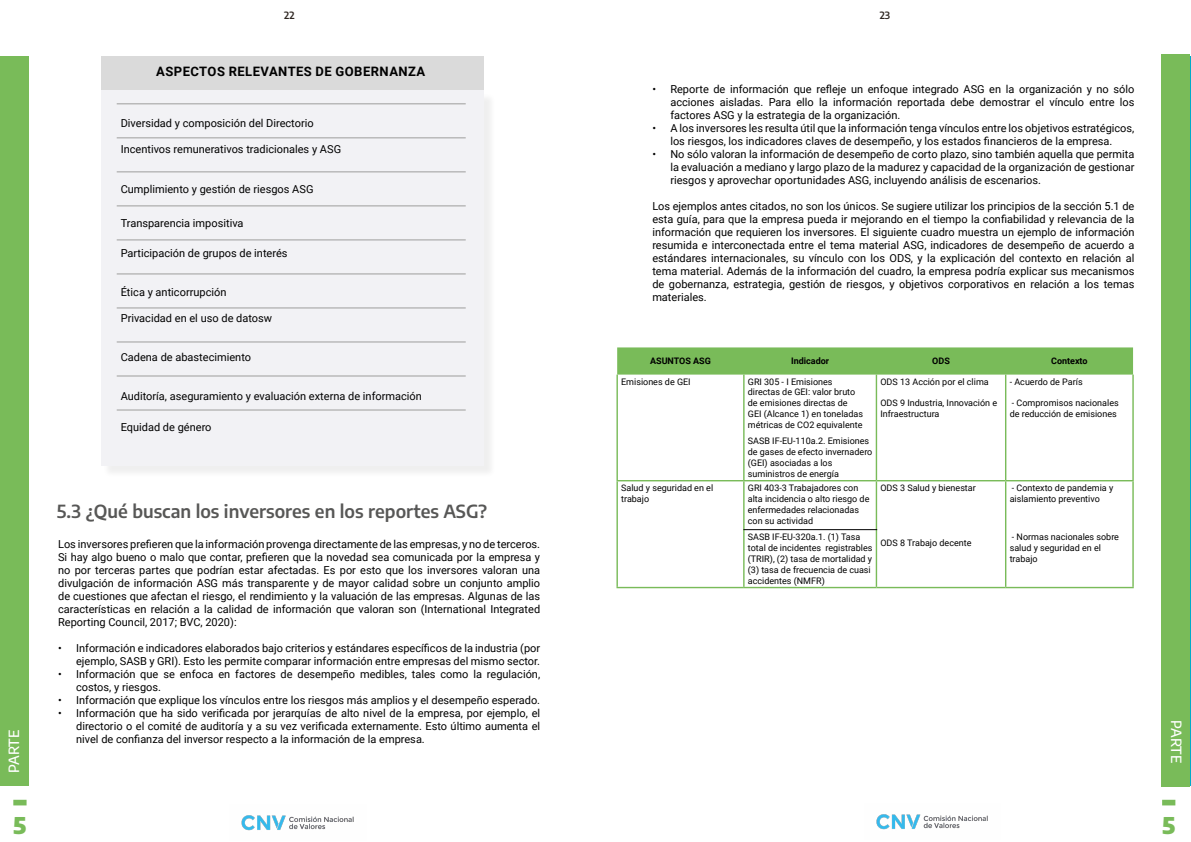
<style>
.page{position:relative;width:1191px;height:842px;background:#fff}
.page>*{position:absolute;margin:0;border:0;box-sizing:border-box;transform-origin:0 0}
.t1{font:900 23px "Encode Sans";color:#79bb59}
.t2{font:600 18px "Encode Sans";color:#575756}
.t3{font:500 14px "Encode Sans";letter-spacing:-.03em;color:#fff}
.t4{font:700 13px "Roboto";letter-spacing:.035em;color:#000}
.t5{font:11px/13px "Roboto";color:#000;text-align:justify}
.t6{font:600 10px "Encode Sans";color:#2f2722}
.t7{font:9px/10.8px "Roboto";color:#000}
.t8{font:700 9px "Roboto";color:#000}
</style>
<div class="page">
<img style="left:241px;top:815px;width:113px;height:16px">
<img style="left:876px;top:814px;width:112px;height:16px">
<svg style="left:617px;top:347px;width:516px;height:28px;background:#7dbd5e"></svg>
<hr style="left:616px;top:375px;width:2px;height:105px;background:#79bb59">
<hr style="left:743px;top:375px;width:1px;height:105px;background:#79bb59">
<hr style="left:875px;top:375px;width:2px;height:105px;background:#79bb59">
<hr style="left:1005px;top:375px;width:1px;height:105px;background:#79bb59">
<hr style="left:1132px;top:375px;width:1px;height:105px;background:#79bb59">
<hr style="left:616px;top:480px;width:128px;height:1px;background:#79bb59">
<hr style="left:616px;top:481px;width:2px;height:106px;background:#79bb59">
<hr style="left:744px;top:480px;width:132px;height:1px;background:#79bb59">
<hr style="left:743px;top:481px;width:1px;height:106px;background:#79bb59">
<hr style="left:876px;top:480px;width:129px;height:1px;background:#79bb59">
<hr style="left:875px;top:481px;width:2px;height:106px;background:#79bb59">
<hr style="left:1005px;top:480px;width:128px;height:1px;background:#79bb59">
<hr style="left:1005px;top:481px;width:1px;height:106px;background:#79bb59">
<hr style="left:1132px;top:481px;width:1px;height:106px;background:#79bb59">
<hr style="left:616px;top:587px;width:128px;height:1px;background:#79bb59">
<hr style="left:744px;top:587px;width:132px;height:1px;background:#79bb59">
<hr style="left:876px;top:587px;width:129px;height:1px;background:#79bb59">
<hr style="left:1005px;top:587px;width:128px;height:1px;background:#79bb59">
<hr style="left:743px;top:529px;width:134px;height:1px;background:#000">
<div style="left:103px;top:92px;width:393px;height:386px;background:#f3f3f3"></div>
<div style="left:101px;top:90px;width:383px;height:375px;background:#f2f2f5"></div>
<hr style="left:117px;top:103px;width:349px;height:1px;background:#9d9d9c">
<hr style="left:117px;top:137px;width:349px;height:1px;background:#9d9d9c">
<hr style="left:117px;top:171px;width:349px;height:1px;background:#9d9d9c">
<hr style="left:117px;top:205px;width:349px;height:1px;background:#9d9d9c">
<hr style="left:117px;top:239px;width:349px;height:1px;background:#9d9d9c">
<hr style="left:117px;top:273px;width:349px;height:1px;background:#9d9d9c">
<hr style="left:117px;top:307px;width:349px;height:1px;background:#9d9d9c">
<hr style="left:117px;top:341px;width:349px;height:1px;background:#9d9d9c">
<hr style="left:117px;top:375px;width:349px;height:1px;background:#9d9d9c">
<hr style="left:117px;top:409px;width:349px;height:1px;background:#9d9d9c">
<div style="left:101px;top:57px;width:382px;height:33px;background:#dadada"></div>
<div style="left:0;top:57px;width:29px;height:729px;background:#79bb59"></div>
<div style="left:13px;top:800px;width:14px;height:5px;background:#79bb59"></div>
<div style="left:1162px;top:800px;width:13px;height:5px;background:#79bb59"></div>
<div style="left:1161px;top:54px;width:29px;height:733px;background:#79bb59"></div>
<p class="t6" style="left:284px;top:9px;width:12px">22</p>
<p class="t6" style="left:879px;top:9px;width:12px">23</p>
<p class="t4" style="left:156px;top:63px;width:271px">ASPECTOS RELEVANTES DE GOBERNANZA</p>
<p class="t5" style="left:121px;top:116px;width:194px">Diversidad y composición del Directorio</p>
<p class="t5" style="left:121px;top:142px;width:222px">Incentivos remunerativos tradicionales y ASG</p>
<p class="t5" style="left:121px;top:182px;width:194px">Cumplimiento y gestión de riesgos ASG</p>
<p class="t5" style="left:121px;top:216px;width:124px">Transparencia impositiva</p>
<p class="t5" style="left:121px;top:246px;width:168px">Participación de grupos de interés</p>
<p class="t5" style="left:121px;top:285px;width:107px">Ética y anticorrupción</p>
<p class="t5" style="left:121px;top:311px;width:153px">Privacidad en el uso de datosw</p>
<p class="t5" style="left:121px;top:350px;width:132px">Cadena de abastecimiento</p>
<p class="t5" style="left:121px;top:389px;width:303px">Auditoría, aseguramiento y evaluación externa de información</p>
<p class="t5" style="left:121px;top:420px;width:92px">Equidad de género</p>
<p class="t5" style="left:670px;top:82px;width:465px;text-indent:-18px">• Reporte de información que refleje un enfoque integrado ASG en la organización y no sólo acciones aisladas. Para ello la información reportada debe demostrar el vínculo entre los factores ASG y la estrategia de la organización.</p>
<p class="t5" style="left:652px;top:121px;width:483px;text-align:center">• A los inversores les resulta útil que la información tenga vínculos entre los objetivos estratégicos, los riesgos, los indicadores claves de desempeño, y los estados financieros de la empresa.</p>
<p class="t5" style="left:670px;top:147px;width:465px;text-indent:-18px">• No sólo valoran la información de desempeño de corto plazo, sino también aquella que permita la evaluación a mediano y largo plazo de la madurez y capacidad de la organización de gestionar riesgos y aprovechar oportunidades ASG, incluyendo análisis de escenarios.</p>
<p class="t5" style="left:652px;top:199px;width:483px">Los ejemplos antes citados, no son los únicos. Se sugiere utilizar los principios de la sección 5.1 de esta guía, para que la empresa pueda ir mejorando en el tiempo la confiabilidad y relevancia de la información que requieren los inversores. El siguiente cuadro muestra un ejemplo de información resumida e interconectada entre el tema material ASG, indicadores de desempeño de acuerdo a estándares internacionales, su vínculo con los ODS, y la explicación del contexto en relación al tema material. Además de la información del cuadro, la empresa podría explicar sus mecanismos de gobernanza, estrategia, gestión de riesgos, y objetivos corporativos en relación a los temas materiales.</p>
<p class="t8" style="left:650px;top:355px;width:62px">ASUNTOS ASG</p>
<p class="t8" style="left:791px;top:355px;width:40px">Indicador</p>
<p class="t8" style="left:932px;top:355px;width:19px">ODS</p>
<p class="t8" style="left:1051px;top:355px;width:38px">Contexto</p>
<p class="t7" style="left:621px;top:376px;width:71px">Emisiones de GEI</p>
<p class="t7" style="left:748px;top:376px;width:117px">GRI 305 - I Emisiones directas de GEI: valor bruto de emisiones directas de<br>GEI (Alcance 1) en toneladas métricas de CO2 equivalente</p>
<p class="t7" style="left:748px;top:435px;width:126px">SASB IF-EU-110a.2. Emisiones de gases de efecto invernadero (GEI) asociadas a los suministros de energía</p>
<p class="t7" style="left:880px;top:376px;width:110px">ODS 13 Acción por el clima</p>
<p class="t7" style="left:880px;top:397px;width:118px">ODS 9 Industria, Innovación e<br>Infraestructura</p>
<p class="t7" style="left:1009px;top:376px;width:74px">- Acuerdo de París</p>
<p class="t7" style="left:1009px;top:397px;width:111px">- Compromisos nacionales de reducción de emisiones</p>
<p class="t7" style="left:621px;top:482px;width:94px">Salud y seguridad en el trabajo</p>
<p class="t7" style="left:748px;top:482px;width:123px">GRI 403-3 Trabajadores con alta incidencia o alto riesgo de enfermedades relacionadas con su actividad</p>
<p class="t7" style="left:748px;top:531px;width:126px">SASB IF-EU-320a.1. (1) Tasa total de incidentes registrables (TRIR), (2) tasa de mortalidad y (3) tasa de frecuencia de cuasi accidentes (NMFR)</p>
<p class="t7" style="left:880px;top:482px;width:97px">ODS 3 Salud y bienestar</p>
<p class="t7" style="left:1009px;top:482px;width:105px">- Contexto de pandemia y aislamiento preventivo</p>
<p class="t7" style="left:1009px;top:531px;width:111px">- Normas nacionales sobre salud y seguridad en el trabajo</p>
<h2 class="t2" style="left:57px;top:499px;width:432px">5.3 ¿Qué buscan los inversores en los reportes ASG?</h2>
<p class="t5" style="left:58px;top:537px;width:483px">Los inversores prefieren que la información provenga directamente de las empresas, y no de terceros.<br>Si hay algo bueno o malo que contar, prefieren que la novedad sea comunicada por la empresa y no por terceras partes que podrían estar afectadas. Es por esto que los inversores valoran una divulgación de información ASG más transparente y de mayor calidad sobre un conjunto amplio de cuestiones que afectan el riesgo, el rendimiento y la valuación de las empresas. Algunas de las características en relación a la calidad de información que valoran son (International Integrated Reporting Council, 2017; BVC, 2020):</p>
<p class="t5" style="left:58px;top:641px;width:483px;text-align:right">• Información e indicadores elaborados bajo criterios y estándares específicos de la industria (por ejemplo, SASB y GRI). Esto les permite comparar información entre empresas del mismo sector.</p>
<p class="t5" style="left:76px;top:667px;width:465px;text-indent:-18px">• Información que se enfoca en factores de desempeño medibles, tales como la regulación, costos, y riesgos.</p>
<p class="t5" style="left:58px;top:693px;width:483px">• Información que explique los vínculos entre los riesgos más amplios y el desempeño esperado.</p>
<p class="t5" style="left:76px;top:706px;width:465px;text-indent:-18px">• Información que ha sido verificada por jerarquías de alto nivel de la empresa, por ejemplo, el directorio o el comité de auditoría y a su vez verificada externamente. Esto último aumenta el nivel de confianza del inversor respecto a la información de la empresa.</p>
<p class="t7" style="left:880px;top:537px;width:93px">ODS 8 Trabajo decente</p>
<p class="t3" style="left:4px;top:773px;width:44px;rotate:-90deg">PARTE</p>
<p class="t3" style="left:1185px;top:720px;width:44px;rotate:90deg">PARTE</p>
<p class="t3" style="left:1185px;top:729px;width:44px;rotate:90deg">PARTE</p>
<h1 class="t1" style="left:13px;top:809px;width:15px">5</h1>
<h1 class="t1" style="left:1162px;top:809px;width:15px">5</h1>
</div>
